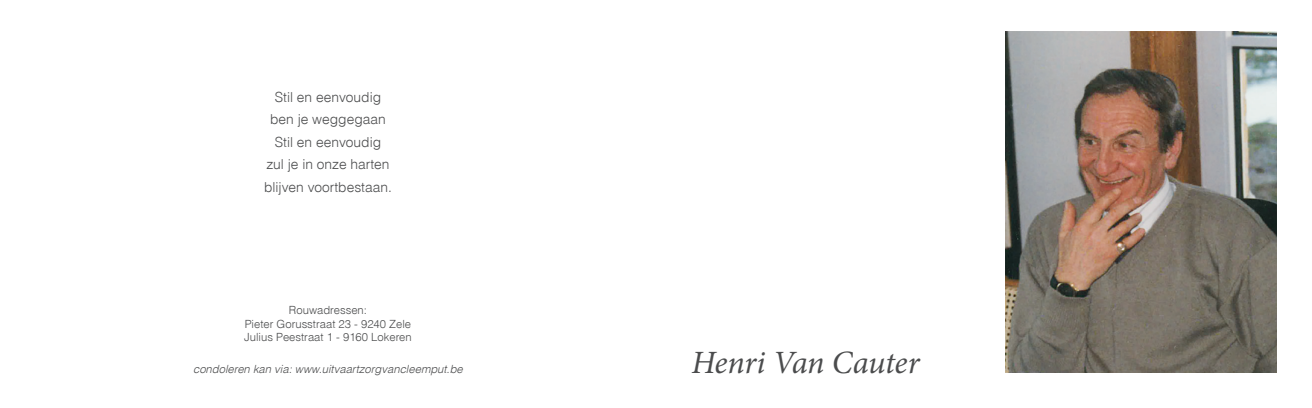
<style>
.page{position:relative;width:1312px;height:408px;background:#fff}
.page>*{position:absolute;margin:0;border:0;box-sizing:border-box;transform-origin:0 0}
.t1{font:italic 32.5px "Minion Pro";letter-spacing:-.015em;color:#4b4c4d}
.t2{font:13.75px/22.5px "Switzerland Light Plain";color:#4b4c4d;text-align:center}
.t3{font:11.25px/13.5px "Switzerland Light Plain";color:#4b4c4d;text-align:center}
.t4{font:italic 300 11.25px "Switzerland";color:#4b4c4d}
</style>
<div class="page">
<img style="left:1005px;top:32px;width:271px;height:340px">
<p class="t2" style="left:264px;top:85px;width:129px">Stil en eenvoudig ben je weggegaan<br>Stil en eenvoudig<br>zul je in onze harten blijven voortbestaan.</p>
<p class="t3" style="left:244px;top:303px;width:169px">Rouwadressen:<br>Pieter Gorusstraat 23 - 9240 Zele<br>Julius Peestraat 1 - 9160 Lokeren</p>
<p class="t4" style="left:193px;top:361px;width:271px">condoleren kan via: www.uitvaartzorgvancleemput.be</p>
<h1 class="t1" style="left:691px;top:339px;width:229px">Henri Van Cauter</h1>
</div>
